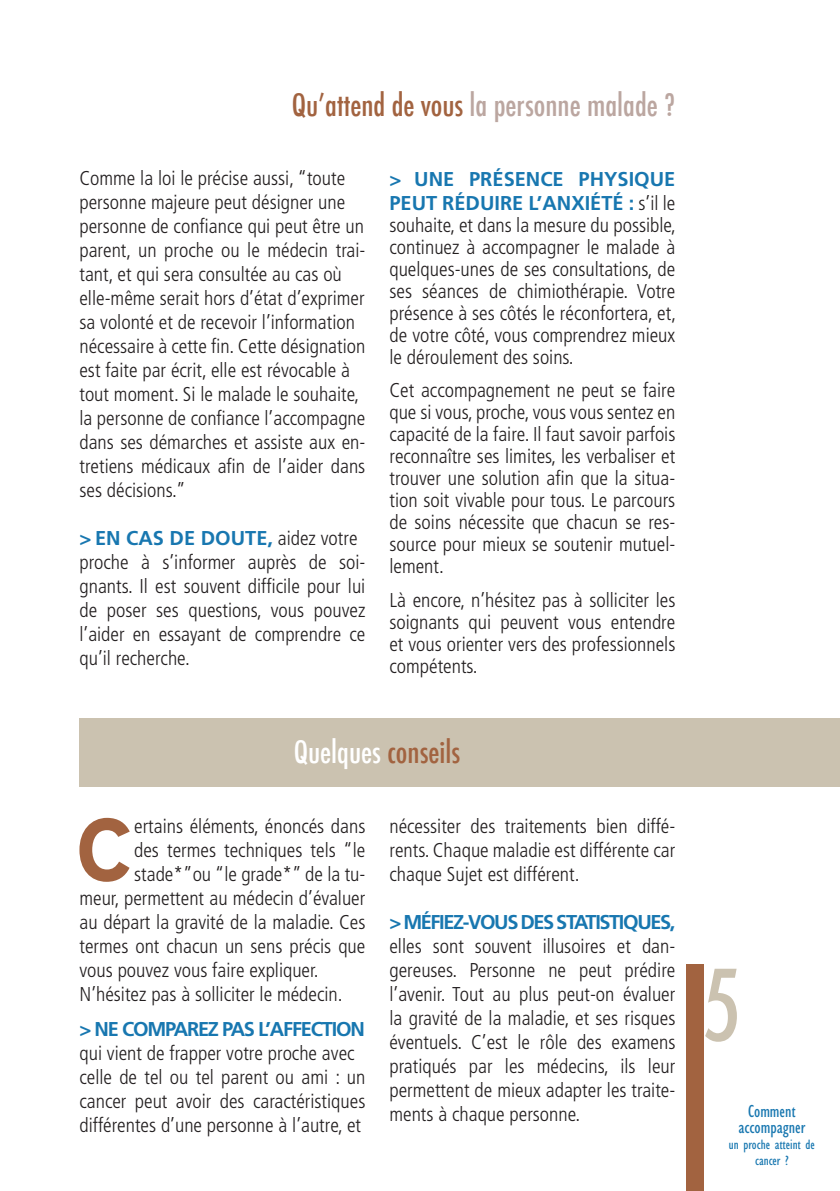
<style>
.page{position:relative;width:840px;height:1191px;background:#fff}
.page>*{position:absolute;margin:0;border:0;box-sizing:border-box;transform-origin:0 0}
.t1{font:300 condensed 100px "AT Erbar";color:#cbc2b0}
.t2{font:700 88.6px "Interstate";color:#a26340}
.t3{font:500 condensed 30px "Futura";color:#bba6a0}
.t4{font:500 condensed 30px "Futura";color:#fff}
.t5{font:300 condensed 20px/24px "Frutiger";color:#231f20;text-align:justify}
.t6{font:700 20px "Frutiger";letter-spacing:-.06em;color:#1877b0}
.t7{font:700 20px/24px "Frutiger";color:#1877b0}
.t8{font:condensed 18px/16px "Gill Sans";color:#1877b0;text-align:center}
.t9{font:condensed 14px/16px "Gill Sans";color:#1877b0;text-align:center}
.s1{color:#a26340}
.s2{font-weight:700;font-stretch:normal;color:#1877b0}
.s3{font-weight:300;font-stretch:condensed;color:#231f20}
</style>
<div class="page">
<div style="left:79px;top:718px;width:760px;height:68px;background:#cbc2b0"></div>
<div style="left:686px;top:964px;width:17px;height:227px;background:#a26340"></div>
<h3 class="t3" style="left:291px;top:85px;width:385px"><span class="s1">Qu’attend de vous</span> la personne malade ?</h3>
<p class="t5" style="left:79px;top:166px;width:287px;text-align:left">Comme la loi le précise aussi, “toute personne majeure peut désigner une personne de confiance qui peut être un parent, un proche ou le médecin trai&shy;tant, et qui sera consultée au cas où elle-même serait hors d’état d’exprimer sa volonté et de recevoir l’information nécessaire à cette fin. Cette désignation est faite par écrit, elle est révocable à tout moment. Si le malade le souhaite, la personne de confiance l’accompagne dans ses démarches et assiste aux en&shy;tretiens médicaux afin de l’aider dans ses décisions.”</p>
<p class="t5" style="left:79px;top:526px;width:287px;text-align:left"><span class="s2">&gt; EN CAS DE DOUTE,</span> aidez votre proche à s’informer auprès de soi&shy;gnants. Il est souvent difficile pour lui de poser ses questions, vous pouvez l’aider en essayant de comprendre ce qu’il recherche.</p>
<p class="t7" style="left:389px;top:167px;width:287px">&gt; UNE PRÉSENCE PHYSIQUE<br>PEUT RÉDUIRE L’ANXIÉTÉ : <span class="s3">s’il le</span></p>
<p class="t5" style="left:389px;top:214px;width:288px;line-height:22px">souhaite, et dans la mesure du possible, continuez à accompagner le malade à quelques-unes de ses consultations, de ses séances de chimiothérapie. Votre présence à ses côtés le réconfortera, et, de votre côté, vous comprendrez mieux le déroulement des soins.</p>
<p class="t5" style="left:389px;top:379px;width:287px;line-height:22px">Cet accompagnement ne peut se faire que si vous, proche, vous vous sentez en capacité de la faire. Il faut savoir parfois reconnaître ses limites, les verbaliser et trouver une solution afin que la situa&shy;tion soit vivable pour tous. Le parcours de soins nécessite que chacun se res&shy;source pour mieux se soutenir mutuel&shy;lement.</p>
<p class="t5" style="left:389px;top:589px;width:287px;line-height:22px">Là encore, n’hésitez pas à solliciter les soignants qui peuvent vous entendre et vous orienter vers des professionnels compétents.</p>
<h3 class="t4" style="left:293px;top:733px;width:168px">Quelques <span class="s1">conseils</span></h3>
<h2 class="t2" style="left:75px;top:800px;width:61px">C</h2>
<p class="t5" style="left:134px;top:814px;width:233px">ertains éléments, énoncés dans</p>
<p class="t5" style="left:134px;top:838px;width:232px">des termes techniques tels “le</p>
<p class="t5" style="left:134px;top:862px;width:233px">stade*”ou “le grade*” de la tu-</p>
<p class="t5" style="left:79px;top:886px;width:287px">meur, permettent au médecin d’évaluer</p>
<p class="t5" style="left:79px;top:910px;width:287px">au départ la gravité de la maladie. Ces</p>
<p class="t5" style="left:79px;top:934px;width:287px">termes ont chacun un sens précis que</p>
<p class="t5" style="left:79px;top:958px;width:241px">vous pouvez vous faire expliquer.</p>
<p class="t5" style="left:79px;top:982px;width:264px">N’hésitez pas à solliciter le médecin.</p>
<p class="t6" style="left:79px;top:1017px;width:287px">&gt; NE COMPAREZ PAS L’AFFECTION</p>
<p class="t5" style="left:79px;top:1041px;width:287px;text-align:left">qui vient de frapper votre proche avec celle de tel ou tel parent ou ami : un cancer peut avoir des caractéristiques différentes d’une personne à l’autre, et</p>
<p class="t5" style="left:389px;top:814px;width:287px">nécessiter des traitements bien diffé&shy;rents. Chaque maladie est différente car chaque Sujet est différent.</p>
<p class="t6" style="left:389px;top:910px;width:287px">&gt; MÉFIEZ-VOUS DES STATISTIQUES,</p>
<p class="t5" style="left:389px;top:934px;width:287px">elles sont souvent illusoires et dan&shy;gereuses. Personne ne peut prédire l’avenir. Tout au plus peut-on évaluer la gravité de la maladie, et ses risques éventuels. C’est le rôle des examens pratiqués par les médecins, ils leur permettent de mieux adapter les traite&shy;ments à chaque personne.</p>
<h1 class="t1" style="left:703px;top:944px;width:38px">5</h1>
<p class="t8" style="left:738px;top:1103px;width:68px">Comment accompagner</p>
<p class="t9" style="left:728px;top:1136px;width:87px">un proche atteint de cancer ?</p>
</div>
